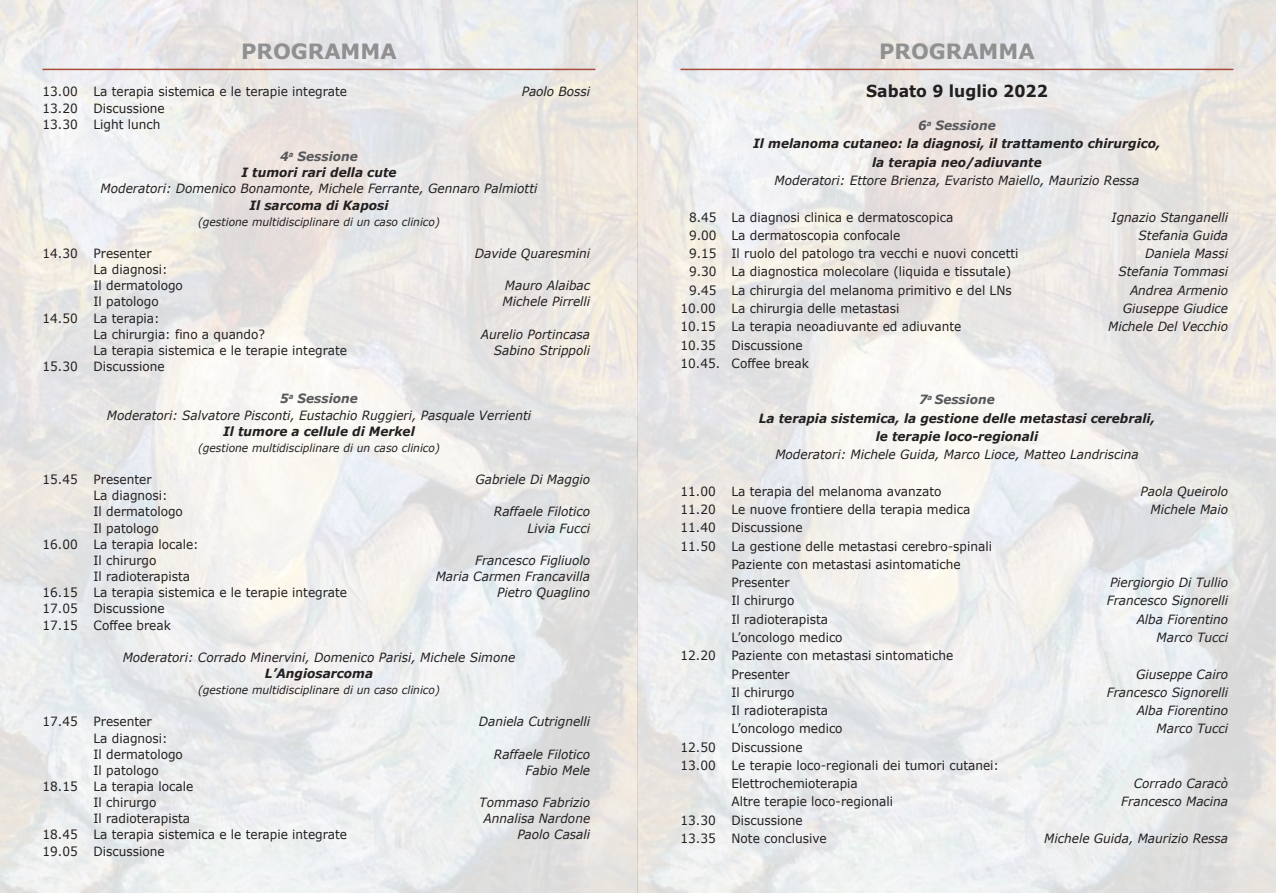
<style>
.page{position:relative;width:1276px;height:893px;background:#fff}
.page>*{position:absolute;margin:0;border:0;box-sizing:border-box;transform-origin:0 0}
.Normale_wrd_4{font:700 21px "Verdana";color:#909090}
.t1{font:700 16.5px "Verdana";color:#231f20;scale:.95 1}
.t2{font:12.75px "Verdana";color:#231f20;scale:.95 1}
.t3{font:italic 12.75px "Verdana";color:#231f20;scale:.95 1}
.t4{font:italic 700 12.75px "Verdana";color:#231f20;scale:.95 1}
.t5{font:italic 700 12.75px "Verdana";color:#57585a;scale:.95 1}
.t6{font:italic 11.25px "Verdana";color:#231f20;scale:.95 1}
</style>
<div class="page">
<svg style="left:0;top:0;width:638px;height:893px"></svg>
<hr style="left:680px;top:69px;width:553px;height:1px;background:#a84c39">
<hr style="left:43px;top:69px;width:552px;height:1px;background:#a84c39">
<p class="Normale_wrd_4" style="left:241px;top:36px;width:157px">PROGRAMMA</p>
<p class="Normale_wrd_4" style="left:879px;top:36px;width:157px">PROGRAMMA</p>
<p class="t2" style="left:43px;top:83px;width:322px">13.00 La terapia sistemica e le terapie integrate</p>
<p class="t3" style="left:522px;top:83px;width:74px">Paolo Bossi</p>
<p class="t2" style="left:43px;top:99px;width:130px">13.20 Discussione</p>
<p class="t2" style="left:43px;top:115px;width:126px">13.30 Light lunch</p>
<p class="t5" style="left:280px;top:147px;width:83px">4<sup>a</sup> Sessione</p>
<p class="t4" style="left:241px;top:164px;width:165px">I tumori rari della cute</p>
<p class="t3" style="left:101px;top:180px;width:461px">Moderatori: Domenico Bonamonte, Michele Ferrante, Gennaro Palmiotti</p>
<p class="t4" style="left:249px;top:196px;width:148px">Il sarcoma di Kaposi</p>
<p class="t6" style="left:198px;top:214px;width:256px">(gestione multidisciplinare di un caso clinico)</p>
<p class="t2" style="left:43px;top:245px;width:116px">14.30 Presenter</p>
<p class="t3" style="left:475px;top:245px;width:123px">Davide Quaresmini</p>
<p class="t2" style="left:94px;top:261px;width:80px">La diagnosi:</p>
<p class="t2" style="left:94px;top:277px;width:96px">Il dermatologo</p>
<p class="t3" style="left:505px;top:277px;width:91px">Mauro Alaibac</p>
<p class="t2" style="left:94px;top:293px;width:70px">Il patologo</p>
<p class="t3" style="left:502px;top:293px;width:94px">Michele Pirrelli</p>
<p class="t2" style="left:43px;top:309px;width:125px">14.50 La terapia:</p>
<p class="t2" style="left:94px;top:325px;width:182px">La chirurgia: fino a quando?</p>
<p class="t3" style="left:481px;top:325px;width:117px">Aurelio Portincasa</p>
<p class="t2" style="left:94px;top:341px;width:268px">La terapia sistemica e le terapie integrate</p>
<p class="t3" style="left:494px;top:341px;width:103px">Sabino Strippoli</p>
<p class="t2" style="left:43px;top:358px;width:130px">15.30 Discussione</p>
<p class="t5" style="left:280px;top:390px;width:83px">5<sup>a</sup> Sessione</p>
<p class="t3" style="left:107px;top:406px;width:448px">Moderatori: Salvatore Pisconti, Eustachio Ruggieri, Pasquale Verrienti</p>
<p class="t4" style="left:223px;top:422px;width:203px">Il tumore a cellule di Merkel</p>
<p class="t6" style="left:198px;top:440px;width:256px">(gestione multidisciplinare di un caso clinico)</p>
<p class="t2" style="left:43px;top:471px;width:116px">15.45 Presenter</p>
<p class="t3" style="left:475px;top:471px;width:122px">Gabriele Di Maggio</p>
<p class="t2" style="left:94px;top:487px;width:80px">La diagnosi:</p>
<p class="t2" style="left:94px;top:503px;width:96px">Il dermatologo</p>
<p class="t3" style="left:494px;top:503px;width:103px">Raffaele Filotico</p>
<p class="t2" style="left:94px;top:519px;width:70px">Il patologo</p>
<p class="t3" style="left:527px;top:519px;width:67px">Livia Fucci</p>
<p class="t2" style="left:43px;top:535px;width:166px">16.00 La terapia locale:</p>
<p class="t2" style="left:94px;top:551px;width:68px">Il chirurgo</p>
<p class="t3" style="left:475px;top:551px;width:123px">Francesco Figliuolo</p>
<p class="t2" style="left:94px;top:568px;width:103px">Il radioterapista</p>
<p class="t3" style="left:436px;top:568px;width:164px">Maria Carmen Francavilla</p>
<p class="t2" style="left:43px;top:584px;width:322px">16.15 La terapia sistemica e le terapie integrate</p>
<p class="t3" style="left:497px;top:584px;width:99px">Pietro Quaglino</p>
<p class="t2" style="left:43px;top:600px;width:130px">17.05 Discussione</p>
<p class="t2" style="left:43px;top:616px;width:137px">17.15 Coffee break</p>
<p class="t3" style="left:123px;top:648px;width:415px">Moderatori: Corrado Minervini, Domenico Parisi, Michele Simone</p>
<p class="t4" style="left:265px;top:664px;width:116px">L’Angiosarcoma</p>
<p class="t6" style="left:198px;top:682px;width:256px">(gestione multidisciplinare di un caso clinico)</p>
<p class="t2" style="left:43px;top:713px;width:116px">17.45 Presenter</p>
<p class="t3" style="left:479px;top:713px;width:119px">Daniela Cutrignelli</p>
<p class="t2" style="left:94px;top:729px;width:80px">La diagnosi:</p>
<p class="t2" style="left:94px;top:745px;width:96px">Il dermatologo</p>
<p class="t3" style="left:494px;top:745px;width:103px">Raffaele Filotico</p>
<p class="t2" style="left:94px;top:761px;width:70px">Il patologo</p>
<p class="t3" style="left:525px;top:761px;width:70px">Fabio Mele</p>
<p class="t2" style="left:43px;top:778px;width:160px">18.15 La terapia locale</p>
<p class="t2" style="left:94px;top:794px;width:68px">Il chirurgo</p>
<p class="t3" style="left:479px;top:794px;width:118px">Tommaso Fabrizio</p>
<p class="t2" style="left:94px;top:810px;width:103px">Il radioterapista</p>
<p class="t3" style="left:483px;top:810px;width:114px">Annalisa Nardone</p>
<p class="t2" style="left:43px;top:826px;width:322px">18.45 La terapia sistemica e le terapie integrate</p>
<p class="t3" style="left:517px;top:826px;width:78px">Paolo Casali</p>
<p class="t2" style="left:43px;top:842px;width:130px">19.05 Discussione</p>
<p class="t1" style="left:866px;top:79px;width:193px">Sabato 9 luglio 2022</p>
<p class="t5" style="left:918px;top:117px;width:83px">6<sup>a</sup> Sessione</p>
<p class="t4" style="left:753px;top:135px;width:430px">Il melanoma cutaneo: la diagnosi, il trattamento chirurgico,</p>
<p class="t4" style="left:872px;top:153px;width:180px">la terapia neo/adiuvante</p>
<p class="t3" style="left:774px;top:172px;width:386px">Moderatori: Ettore Brienza, Evaristo Maiello, Maurizio Ressa</p>
<p class="t2" style="left:689px;top:208px;width:280px">8.45 La diagnosi clinica e dermatoscopica</p>
<p class="t3" style="left:1111px;top:208px;width:124px">Ignazio Stanganelli</p>
<p class="t2" style="left:689px;top:226px;width:224px">9.00 La dermatoscopia confocale</p>
<p class="t3" style="left:1138px;top:226px;width:96px">Stefania Guida</p>
<p class="t2" style="left:689px;top:245px;width:348px">9.15 Il ruolo del patologo tra vecchi e nuovi concetti</p>
<p class="t3" style="left:1145px;top:245px;width:89px">Daniela Massi</p>
<p class="t2" style="left:689px;top:263px;width:340px">9.30 La diagnostica molecolare (liquida e tissutale)</p>
<p class="t3" style="left:1118px;top:263px;width:117px">Stefania Tommasi</p>
<p class="t2" style="left:689px;top:281px;width:341px">9.45 La chirurgia del melanoma primitivo e del LNs</p>
<p class="t3" style="left:1130px;top:281px;width:105px">Andrea Armenio</p>
<p class="t2" style="left:680px;top:300px;width:232px">10.00 La chirurgia delle metastasi</p>
<p class="t3" style="left:1123px;top:300px;width:112px">Giuseppe Giudice</p>
<p class="t2" style="left:680px;top:318px;width:297px">10.15 La terapia neoadiuvante ed adiuvante</p>
<p class="t3" style="left:1108px;top:318px;width:128px">Michele Del Vecchio</p>
<p class="t2" style="left:680px;top:336px;width:130px">10.35 Discussione</p>
<p class="t2" style="left:680px;top:354px;width:137px">10.45. Coffee break</p>
<p class="t5" style="left:919px;top:391px;width:81px">7<sup>a</sup> Sessione</p>
<p class="t4" style="left:759px;top:409px;width:419px">La terapia sistemica, la gestione delle metastasi cerebrali,</p>
<p class="t4" style="left:875px;top:427px;width:173px">le terapie loco-regionali</p>
<p class="t3" style="left:775px;top:446px;width:384px">Moderatori: Michele Guida, Marco Lioce, Matteo Landriscina</p>
<p class="t2" style="left:680px;top:482px;width:276px">11.00 La terapia del melanoma avanzato</p>
<p class="t3" style="left:1140px;top:482px;width:94px">Paola Queirolo</p>
<p class="t2" style="left:680px;top:501px;width:307px">11.20 Le nuove frontiere della terapia medica</p>
<p class="t3" style="left:1150px;top:501px;width:83px">Michele Maio</p>
<p class="t2" style="left:680px;top:519px;width:130px">11.40 Discussione</p>
<p class="t2" style="left:680px;top:537px;width:329px">11.50 La gestione delle metastasi cerebro-spinali</p>
<p class="t2" style="left:731px;top:555px;width:243px">Paziente con metastasi asintomatiche</p>
<p class="t2" style="left:731px;top:574px;width:63px">Presenter</p>
<p class="t3" style="left:1110px;top:574px;width:126px">Piergiorgio Di Tullio</p>
<p class="t2" style="left:731px;top:592px;width:68px">Il chirurgo</p>
<p class="t3" style="left:1106px;top:592px;width:129px">Francesco Signorelli</p>
<p class="t2" style="left:731px;top:610px;width:103px">Il radioterapista</p>
<p class="t3" style="left:1136px;top:610px;width:98px">Alba Fiorentino</p>
<p class="t2" style="left:731px;top:629px;width:118px">L’oncologo medico</p>
<p class="t3" style="left:1156px;top:629px;width:77px">Marco Tucci</p>
<p class="t2" style="left:680px;top:647px;width:289px">12.20 Paziente con metastasi sintomatiche</p>
<p class="t2" style="left:731px;top:665px;width:63px">Presenter</p>
<p class="t3" style="left:1136px;top:665px;width:98px">Giuseppe Cairo</p>
<p class="t2" style="left:731px;top:683px;width:68px">Il chirurgo</p>
<p class="t3" style="left:1106px;top:683px;width:129px">Francesco Signorelli</p>
<p class="t2" style="left:731px;top:702px;width:103px">Il radioterapista</p>
<p class="t3" style="left:1136px;top:702px;width:98px">Alba Fiorentino</p>
<p class="t2" style="left:731px;top:720px;width:118px">L’oncologo medico</p>
<p class="t3" style="left:1156px;top:720px;width:77px">Marco Tucci</p>
<p class="t2" style="left:680px;top:738px;width:130px">12.50 Discussione</p>
<p class="t2" style="left:680px;top:756px;width:337px">13.00 Le terapie loco-regionali dei tumori cutanei:</p>
<p class="t2" style="left:731px;top:775px;width:134px">Elettrochemioterapia</p>
<p class="t3" style="left:1133px;top:775px;width:101px">Corrado Caracò</p>
<p class="t2" style="left:731px;top:793px;width:172px">Altre terapie loco-regionali</p>
<p class="t3" style="left:1121px;top:793px;width:114px">Francesco Macina</p>
<p class="t2" style="left:680px;top:811px;width:130px">13.30 Discussione</p>
<p class="t2" style="left:680px;top:830px;width:155px">13.35 Note conclusive</p>
<p class="t3" style="left:1044px;top:830px;width:195px">Michele Guida, Maurizio Ressa</p>
</div>
